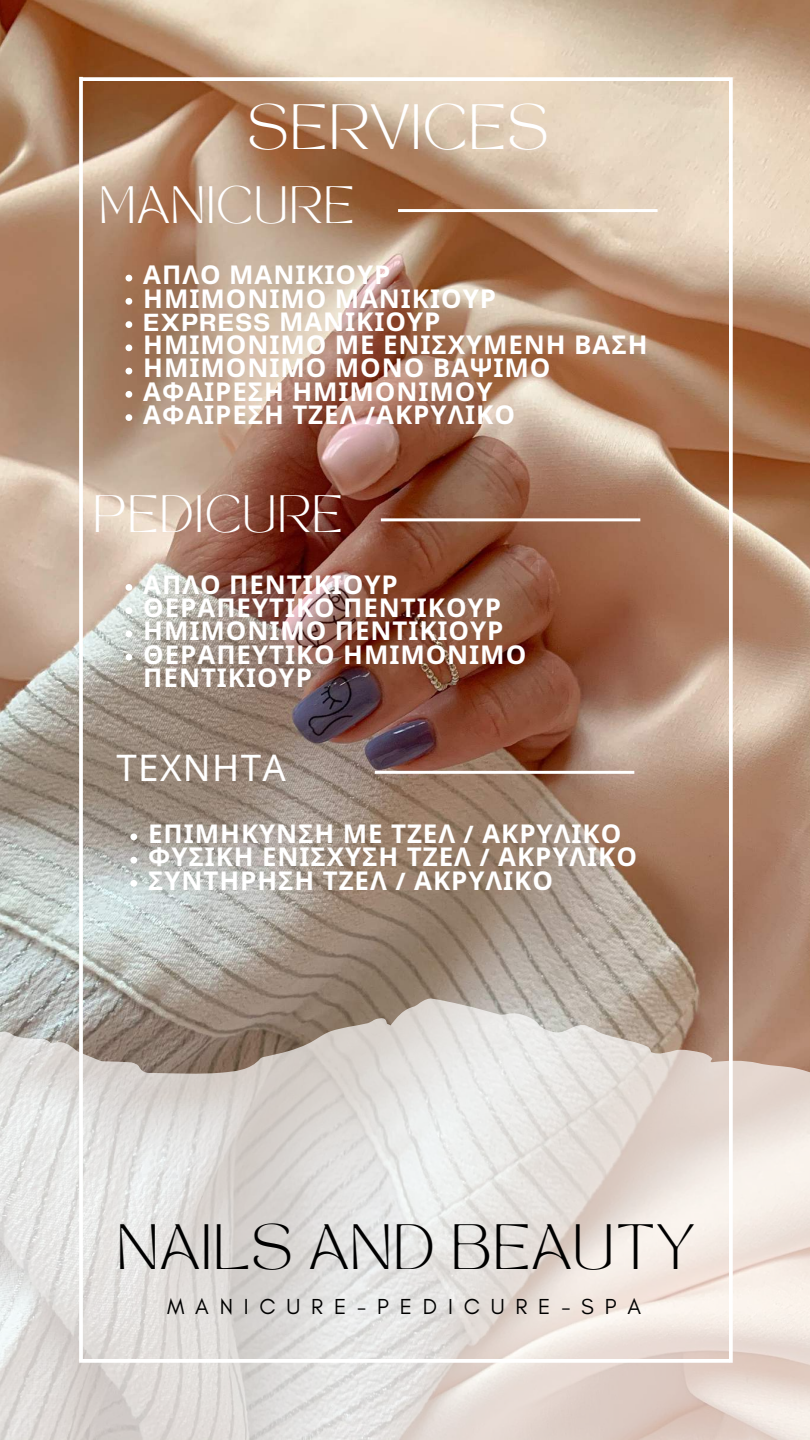
<style>
.page{position:relative;width:810px;height:1440px;background:#fff}
.page>*{position:absolute;margin:0;border:0;box-sizing:border-box;transform-origin:0 0}
.t1{font:44.8px "TAN MON CHERI Regular";letter-spacing:.035em;color:#000}
.t2{font:44.8px "TAN MON CHERI Regular";letter-spacing:.035em;color:#fff}
.t3{font:36.8px "TAN MON CHERI Regular";letter-spacing:.035em;color:#fff}
.t4{font:36.8px "Noto Sans";letter-spacing:.035em;color:#fff}
.t5{font:700 25.9px/23.2px "Noto Sans";letter-spacing:.035em;color:#fff}
.t6{font:22.1px "Glacial Indifference";letter-spacing:.49em;color:#000}
.s1{font-family:"Telegraf"}
</style>
<div class="page">
<img style="left:0;top:0;width:810px;height:998px">
<svg style="left:83px;top:77px;width:646px;height:4px"></svg>
<svg style="left:0;top:998px;width:810px;height:442px;background:#dcd5d0"></svg>
<hr style="left:79px;top:1359px;width:650px;height:4px;background:#fff">
<svg style="left:79px;top:77px;width:4px;height:1282px"></svg>
<svg style="left:729px;top:77px;width:4px;height:1286px"></svg>
<hr style="left:398px;top:209px;width:260px;height:3px;background:#fff">
<svg style="left:126px;top:275px;width:6px;height:6px"></svg>
<svg style="left:126px;top:298px;width:6px;height:7px"></svg>
<svg style="left:126px;top:321px;width:6px;height:7px"></svg>
<svg style="left:126px;top:344px;width:6px;height:7px"></svg>
<svg style="left:126px;top:368px;width:6px;height:6px"></svg>
<svg style="left:126px;top:391px;width:6px;height:7px"></svg>
<svg style="left:126px;top:414px;width:6px;height:7px"></svg>
<hr style="left:381px;top:518px;width:259px;height:3px;background:#fff">
<svg style="left:126px;top:584px;width:6px;height:7px"></svg>
<svg style="left:126px;top:607px;width:6px;height:7px"></svg>
<svg style="left:126px;top:631px;width:6px;height:6px"></svg>
<svg style="left:126px;top:654px;width:6px;height:7px"></svg>
<hr style="left:375px;top:771px;width:259px;height:3px;background:#fff">
<svg style="left:130px;top:833px;width:7px;height:7px"></svg>
<svg style="left:130px;top:857px;width:7px;height:6px"></svg>
<svg style="left:130px;top:880px;width:7px;height:7px"></svg>
<h1 class="t2" style="left:248px;top:103px;width:303px">SERVICES</h1>
<h2 class="t3" style="left:99px;top:185px;width:257px">MANICURE</h2>
<p class="t5" style="left:143px;top:263px;width:506px">ΑΠΛΟ ΜΑΝΙΚΙΟΥΡ<br>ΗΜΙΜΟΝΙΜΟ ΜΑΝΙΚΙΟΥΡ<br><span class="s1">EXPRESS</span> ΜΑΝΙΚΙΟΥΡ<br>ΗΜΙΜΟΝΙΜΟ ΜΕ ΕΝΙΣΧΥΜΕΝΗ ΒΑΣΗ<br>ΗΜΙΜΟΝΙΜΟ ΜΟΝΟ ΒΑΨΙΜΟ<br>ΑΦΑΙΡΕΣΗ ΗΜΙΜΟΝΙΜΟΥ<br>ΑΦΑΙΡΕΣΗ ΤΖΕΛ <span class="s1">/</span>ΑΚΡΥΛΙΚΟ</p>
<h2 class="t3" style="left:93px;top:494px;width:251px">PEDICURE</h2>
<p class="t5" style="left:143px;top:572px;width:384px">ΑΠΛΟ ΠΕΝΤΙΚΙΟΥΡ<br>ΘΕΡΑΠΕΥΤΙΚΟ ΠΕΝΤΙΚΟΥΡ<br>ΗΜΙΜΟΝΙΜΟ ΠΕΝΤΙΚΙΟΥΡ<br>ΘΕΡΑΠΕΥΤΙΚΟ ΗΜΙΜΟΝΙΜΟ<br>ΠΕΝΤΙΚΙΟΥΡ</p>
<h2 class="t4" style="left:117px;top:742px;width:171px">ΤΕΧΝΗΤΑ</h2>
<p class="t5" style="left:148px;top:822px;width:490px">ΕΠΙΜΗΚΥΝΣΗ ΜΕ ΤΖΕΛ <span class="s1">/</span> ΑΚΡΥΛΙΚΟ<br>ΦΥΣΙΚΗ ΕΝΙΣΧΥΣΗ ΤΖΕΛ <span class="s1">/</span> ΑΚΡΥΛΙΚΟ<br>ΣΥΝΤΗΡΗΣΗ ΤΖΕΛ <span class="s1">/</span> ΑΚΡΥΛΙΚΟ</p>
<h1 class="t1" style="left:117px;top:1223px;width:580px">NAILS AND BEAUTY</h1>
<p class="t6" style="left:167px;top:1293px;width:475px">MANICURE-PEDICURE-SPA</p>
</div>
